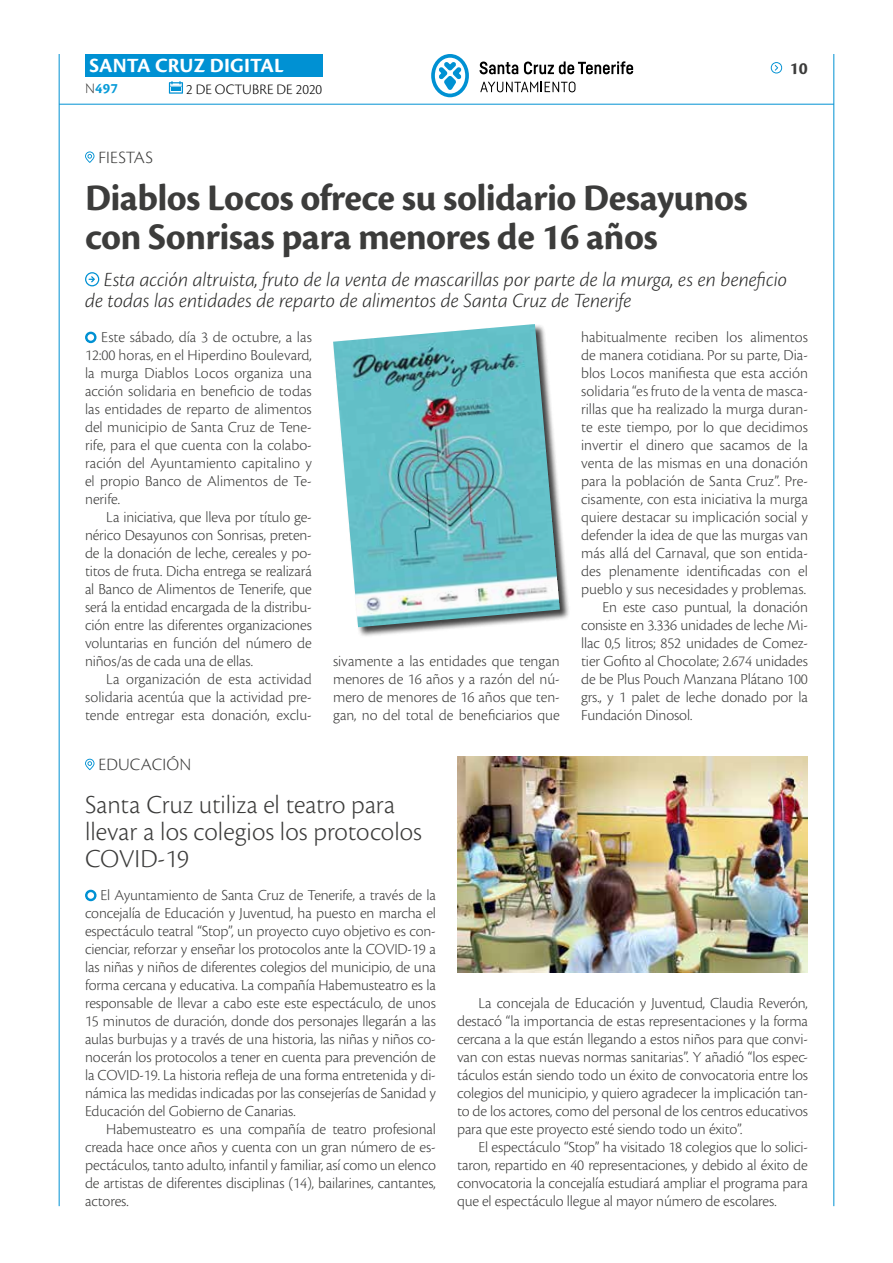
<style>
.page{position:relative;width:893px;height:1263px;background:#fff}
.page>*{position:absolute;margin:0;border:0;box-sizing:border-box;transform-origin:0 0}
.t1{font:700 39px/39px "Cronos Pro";letter-spacing:-.015em;color:#3c3c3b}
.t2{font:300 27px/27px "Cronos Pro";color:#3c3c3b}
.t3{font:italic 300 21px/21px "Cronos Pro";letter-spacing:-.005em;color:#282827}
.t4{font:700 21px "Cronos Pro";letter-spacing:.005em;color:#fff}
.t5{font:300 18px "Cronos Pro";letter-spacing:.01em;color:#3c3c3b}
.t6{font:700 18px "Cronos Pro";color:#3c3c3b}
.t7{font:300 15.9px/18px "Cronos Pro";letter-spacing:-.005em;color:#3c3c3b;text-align:justify}
.t8{font:300 15px "Cronos Pro";color:#000}
.t9{font:700 15px "Cronos Pro";color:#079bd8}
.s1{font-weight:300;color:#3c3c3b}
</style>
<div class="page">
<hr style="left:59px;top:104px;width:775px;height:1px;background:#0091d3">
<div style="left:85px;top:54px;width:238px;height:23px;background:#0091d3"></div>
<svg style="left:169px;top:81px;width:14px;height:13px"></svg>
<hr style="left:59px;top:54px;width:1px;height:1152px;background:#0091d3">
<hr style="left:833px;top:54px;width:1px;height:1152px;background:#0091d3">
<svg style="left:771px;top:62px;width:12px;height:11px"></svg>
<svg style="left:431px;top:54px;width:38px;height:43px"></svg>
<svg style="left:480px;top:62px;width:38px;height:12px"></svg>
<svg style="left:524px;top:61px;width:109px;height:13px"></svg>
<svg style="left:480px;top:82px;width:95px;height:10px"></svg>
<svg style="left:85px;top:331px;width:12px;height:13px"></svg>
<div style="left:333px;top:324px;width:237px;height:314px;background:#000;opacity:.75"></div>
<img style="left:333px;top:324px;width:227px;height:303px">
<svg style="left:85px;top:889px;width:12px;height:13px"></svg>
<svg style="left:85px;top:272px;width:14px;height:14px"></svg>
<svg style="left:85px;top:151px;width:9px;height:12px"></svg>
<svg style="left:85px;top:759px;width:9px;height:11px"></svg>
<img style="left:457px;top:756px;width:351px;height:216px">
<h3 class="t4" style="left:89px;top:53px;width:196px">SANTA CRUZ DIGITAL</h3>
<p class="t9" style="left:85px;top:80px;width:34px"><span class="s1">N</span>497</p>
<p class="t8" style="left:186px;top:80px;width:138px">2 DE OCTUBRE DE 2020</p>
<p class="t5" style="left:98px;top:147px;width:56px">FIESTAS</p>
<h1 class="t1" style="left:85px;top:179px;width:664px">Diablos Locos ofrece su solidario Desayunos con Sonrisas para menores de 16 años</h1>
<p class="t6" style="left:790px;top:58px;width:20px">10</p>
<h3 class="t3" style="left:85px;top:269px;width:704px;text-indent:19px">Esta acción altruista, fruto de la venta de mascarillas por parte de la murga, es en beneficio de todas las entidades de reparto de alimentos de Santa Cruz de Tenerife</h3>
<p class="t7" style="left:85px;top:328px;width:228px;text-indent:16px">Este sábado, día 3 de octubre, a las 12:00 horas, en el Hiperdino Boulevard, la murga Diablos Locos organiza una acción solidaria en beneficio de todas las entidades de reparto de alimentos del municipio de Santa Cruz de Tene&shy;rife, para el que cuenta con la colabo&shy;ración del Ayuntamiento capitalino y el propio Banco de Alimentos de Te&shy;nerife.</p>
<p class="t7" style="left:85px;top:508px;width:228px;text-indent:21px">La iniciativa, que lleva por título ge&shy;nérico Desayunos con Sonrisas, preten&shy;de la donación de leche, cereales y po&shy;titos de fruta. Dicha entrega se realizará al Banco de Alimentos de Tenerife, que será la entidad encargada de la distribu&shy;ción entre las diferentes organizaciones voluntarias en función del número de niños/as de cada una de ellas.</p>
<p class="t7" style="left:85px;top:670px;width:228px;text-indent:21px">La organización de esta actividad solidaria acentúa que la actividad pre&shy;tende entregar esta donación, exclu-</p>
<p class="t5" style="left:98px;top:754px;width:95px">EDUCACIÓN</p>
<p class="t7" style="left:333px;top:652px;width:228px">sivamente a las entidades que tengan menores de 16 años y a razón del nú&shy;mero de menores de 16 años que ten&shy;gan, no del total de beneficiarios que</p>
<h2 class="t2" style="left:85px;top:791px;width:338px">Santa Cruz utiliza el teatro para llevar a los colegios los protocolos<br>COVID-19</h2>
<p class="t7" style="left:581px;top:328px;width:228px">habitualmente reciben los alimentos</p>
<p class="t7" style="left:581px;top:346px;width:228px">de manera cotidiana. Por su parte, Dia-</p>
<p class="t7" style="left:581px;top:364px;width:228px">blos Locos manifiesta que esta acción</p>
<p class="t7" style="left:581px;top:382px;width:228px">solidaria “es fruto de la venta de masca-</p>
<p class="t7" style="left:581px;top:400px;width:228px">rillas que ha realizado la murga duran-</p>
<p class="t7" style="left:581px;top:418px;width:228px">te este tiempo, por lo que decidimos</p>
<p class="t7" style="left:581px;top:436px;width:228px">invertir el dinero que sacamos de la</p>
<p class="t7" style="left:581px;top:454px;width:228px">venta de las mismas en una donación</p>
<p class="t7" style="left:581px;top:472px;width:228px">para la población de Santa Cruz”. Pre-</p>
<p class="t7" style="left:581px;top:490px;width:228px">cisamente, con esta iniciativa la murga</p>
<p class="t7" style="left:581px;top:508px;width:228px">quiere destacar su implicación social y</p>
<p class="t7" style="left:581px;top:526px;width:228px">defender la idea de que las murgas van</p>
<p class="t7" style="left:581px;top:544px;width:228px">más allá del Carnaval, que son entida-</p>
<p class="t7" style="left:581px;top:562px;width:228px">des plenamente identificadas con el</p>
<p class="t7" style="left:581px;top:580px;width:226px">pueblo y sus necesidades y problemas.</p>
<p class="t7" style="left:602px;top:598px;width:207px">En este caso puntual, la donación</p>
<p class="t7" style="left:581px;top:616px;width:228px">consiste en 3.336 unidades de leche Mi-</p>
<p class="t7" style="left:581px;top:634px;width:228px">llac 0,5 litros; 852 unidades de Comez-</p>
<p class="t7" style="left:581px;top:652px;width:228px">tier Gofito al Chocolate; 2.674 unidades</p>
<p class="t7" style="left:581px;top:670px;width:228px">de be Plus Pouch Manzana Plátano 100</p>
<p class="t7" style="left:581px;top:688px;width:228px">grs., y 1 palet de leche donado por la</p>
<p class="t7" style="left:581px;top:706px;width:113px">Fundación Dinosol.</p>
<p class="t7" style="left:85px;top:886px;width:352px;text-indent:16px">El Ayuntamiento de Santa Cruz de Tenerife, a través de la concejalía de Educación y Juventud, ha puesto en marcha el espectáculo teatral “Stop”, un proyecto cuyo objetivo es con&shy;cienciar, reforzar y enseñar los protocolos ante la COVID-19 a las niñas y niños de diferentes colegios del municipio, de una forma cercana y educativa. La compañía Habemusteatro es la responsable de llevar a cabo este este espectáculo, de unos 15 minutos de duración, donde dos personajes llegarán a las aulas burbujas y a través de una historia, las niñas y niños co&shy;nocerán los protocolos a tener en cuenta para prevención de la COVID-19. La historia refleja de una forma entretenida y di&shy;námica las medidas indicadas por las consejerías de Sanidad y Educación del Gobierno de Canarias.</p>
<p class="t7" style="left:85px;top:1120px;width:352px;text-indent:21px">Habemusteatro es una compañía de teatro profesional creada hace once años y cuenta con un gran número de es&shy;pectáculos, tanto adulto, infantil y familiar, así como un elenco de artistas de diferentes disciplinas (14), bailarines, cantantes, actores.</p>
<p class="t7" style="left:457px;top:994px;width:352px;text-indent:21px">La concejala de Educación y Juventud, Claudia Reverón, destacó “la importancia de estas representaciones y la forma cercana a la que están llegando a estos niños para que convi&shy;van con estas nuevas normas sanitarias”. Y añadió “los espec&shy;táculos están siendo todo un éxito de convocatoria entre los colegios del municipio, y quiero agradecer la implicación tan&shy;to de los actores, como del personal de los centros educativos para que este proyecto esté siendo todo un éxito”.</p>
<p class="t7" style="left:457px;top:1138px;width:352px;text-indent:21px">El espectáculo “Stop” ha visitado 18 colegios que lo solici&shy;taron, repartido en 40 representaciones, y debido al éxito de convocatoria la concejalía estudiará ampliar el programa para que el espectáculo llegue al mayor número de escolares.</p>
</div>
